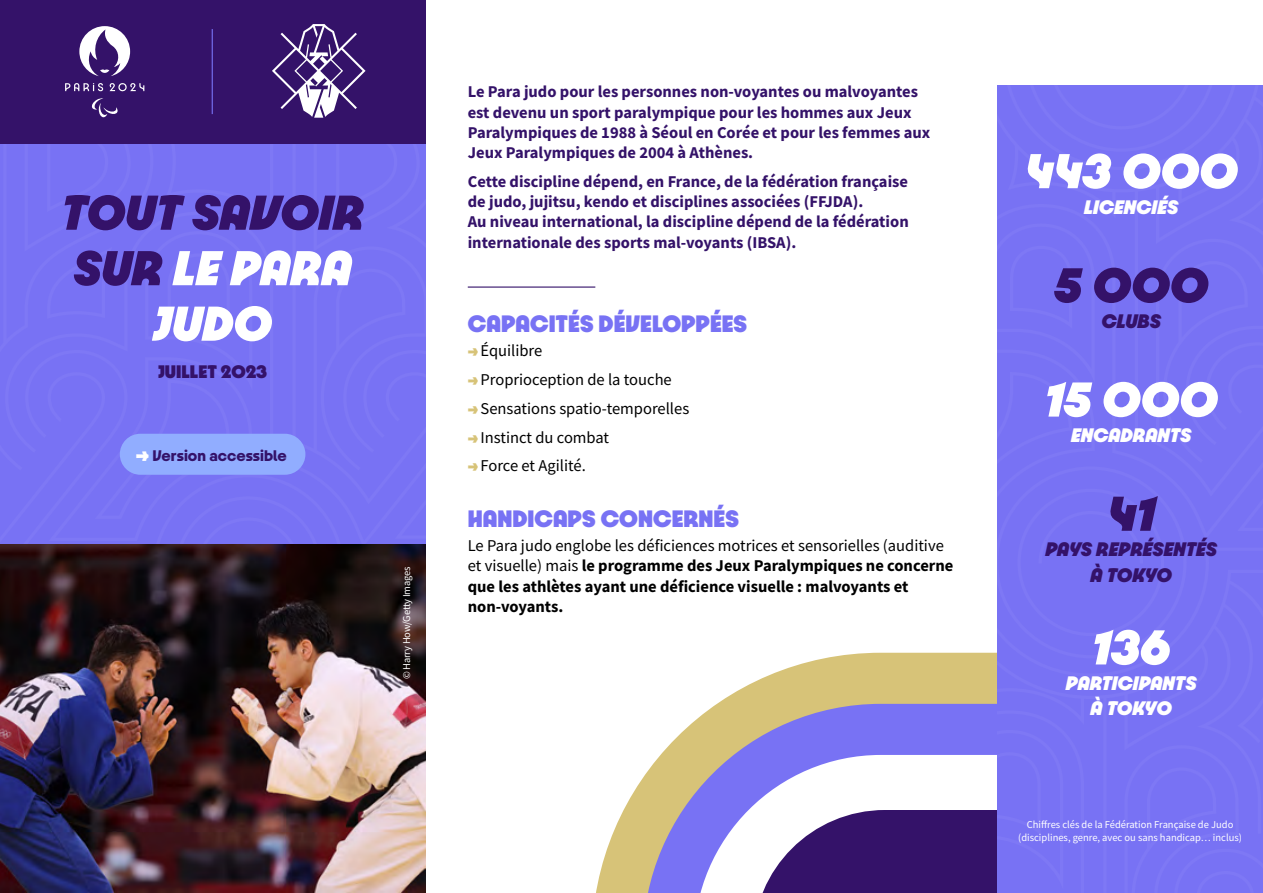
<style>
.page{position:relative;width:1263px;height:893px;background:#fff}
.page>*{position:absolute;margin:0;border:0;box-sizing:border-box;transform-origin:0 0}
.t1{font:italic 900 52.5px/55.5px "Paris 2024";color:#341269;text-align:center}
.t2{font:italic 900 52.5px "Paris 2024";color:#fff}
.t3{font:900 25.5px "Paris 2024";color:#7872f4}
.t4{font:italic 900 21px/25.5px "Paris 2024";color:#fff;text-align:center}
.t5{font:italic 900 21px/25.5px "Paris 2024";color:#341269;text-align:center}
.t6{font:900 19.5px "Paris 2024";color:#341269}
.t7{font:700 16.5px/20.2px "Source Sans Pro";color:#341269}
.t8{font:700 16.5px/20.2px "Source Sans Pro";color:#000}
.t9{font:16.5px "Source Sans Pro";color:#000}
.t10{font:700 16.5px "Paris 2024";color:#341269}
.t11{font:10.5px/12.6px "Source Sans Pro";color:#fff;text-align:center}
.t12{font:10.5px "Source Sans Pro";letter-spacing:-.02em;color:#fff}
.t13{font:6px "Source Sans Pro";color:#fff}
.s1{color:#fff}
.s2{font-weight:900;font-size:21px;color:#fff}
.s3{font-family:"Paris 2024";font-weight:900;color:#d7c378}
.s4{font-weight:400}
</style>
<div class="page">
<div style="left:0;top:0;width:425px;height:143px;background:#341269"></div>
<svg style="left:596px;top:653px;width:401px;height:240px"></svg>
<svg style="left:643px;top:704px;width:354px;height:189px"></svg>
<svg style="left:694px;top:755px;width:59px;height:138px;fill:#7872f4"></svg>
<svg style="left:753px;top:730px;width:244px;height:163px"></svg>
<div style="left:997px;top:85px;width:266px;height:808px;background:#7872f4"></div>
<img style="left:0;top:24px;width:425px;height:869px">
<hr style="left:468px;top:286px;width:127px;height:2px;background:#341269">
<div style="left:120px;top:434px;width:185px;height:41px;background:#91adff;border-radius:21px"></div>
<h1 class="t1" style="left:61px;top:183px;width:304px">TOUT SAVOIR<br>SUR <span class="s1">LE PARA<br>JUDO</span></h1>
<p class="t6" style="left:158px;top:358px;width:111px">JUILLET 2023</p>
<p class="t10" style="left:136px;top:445px;width:152px"><span class="s2">→</span> Version accessible</p>
<p class="t12" style="left:400px;top:679px;width:114px;rotate:-90deg">© Harry How/Getty Images</p>
<p class="t13" style="left:402px;top:669px;width:68px;rotate:-90deg">© Toru Hanai/Getty Images</p>
<p class="t7" style="left:468px;top:82px;width:464px">Le Para judo pour les personnes non-voyantes ou malvoyantes est devenu un sport paralympique pour les hommes aux Jeux Paralympiques de 1988 à Séoul en Corée et pour les femmes aux Jeux Paralympiques de 2004 à Athènes.</p>
<p class="t7" style="left:468px;top:171px;width:442px">Cette discipline dépend, en France, de la fédération française de judo, jujitsu, kendo et disciplines associées (FFJDA).<br>Au niveau international, la discipline dépend de la fédération internationale des sports mal-voyants (IBSA).</p>
<h2 class="t3" style="left:468px;top:307px;width:281px">CAPACITÉS DÉVELOPPÉES</h2>
<p class="t9" style="left:468px;top:340px;width:76px"><span class="s3">→</span>Équilibre</p>
<p class="t9" style="left:468px;top:369px;width:206px"><span class="s3">→</span>Proprioception de la touche</p>
<p class="t9" style="left:468px;top:398px;width:223px"><span class="s3">→</span>Sensations spatio-temporelles</p>
<p class="t9" style="left:468px;top:426px;width:143px"><span class="s3">→</span>Instinct du combat</p>
<p class="t9" style="left:468px;top:455px;width:119px"><span class="s3">→</span>Force et Agilité.</p>
<h2 class="t3" style="left:468px;top:501px;width:273px">HANDICAPS CONCERNÉS</h2>
<p class="t8" style="left:468px;top:535px;width:487px"><span class="s4">Le Para judo englobe les déficiences motrices et sensorielles (auditive et visuelle) mais</span> le programme des Jeux Paralympiques ne concerne que les athlètes ayant une déficience visuelle : malvoyants et non-voyants.</p>
<h1 class="t2" style="left:1024px;top:137px;width:215px">443 000</h1>
<p class="t4" style="left:1084px;top:193px;width:96px">LICENCIÉS</p>
<h1 class="t1" style="left:1054px;top:256px;width:156px">5 000</h1>
<p class="t5" style="left:1101px;top:308px;width:61px">CLUBS</p>
<h1 class="t2" style="left:1044px;top:365px;width:175px">15 000</h1>
<p class="t4" style="left:1071px;top:422px;width:122px">ENCADRANTS</p>
<h1 class="t1" style="left:1107px;top:484px;width:49px">41</h1>
<p class="t5" style="left:1045px;top:536px;width:173px">PAYS REPRÉSENTÉS<br>À TOKYO</p>
<h1 class="t2" style="left:1092px;top:613px;width:80px">136</h1>
<p class="t4" style="left:1066px;top:670px;width:132px">PARTICIPANTS<br>À TOKYO</p>
<p class="t11" style="left:1018px;top:818px;width:225px">Chiffres clés de la Fédération Française de Judo (disciplines, genre, avec ou sans handicap… inclus)</p>
</div>
